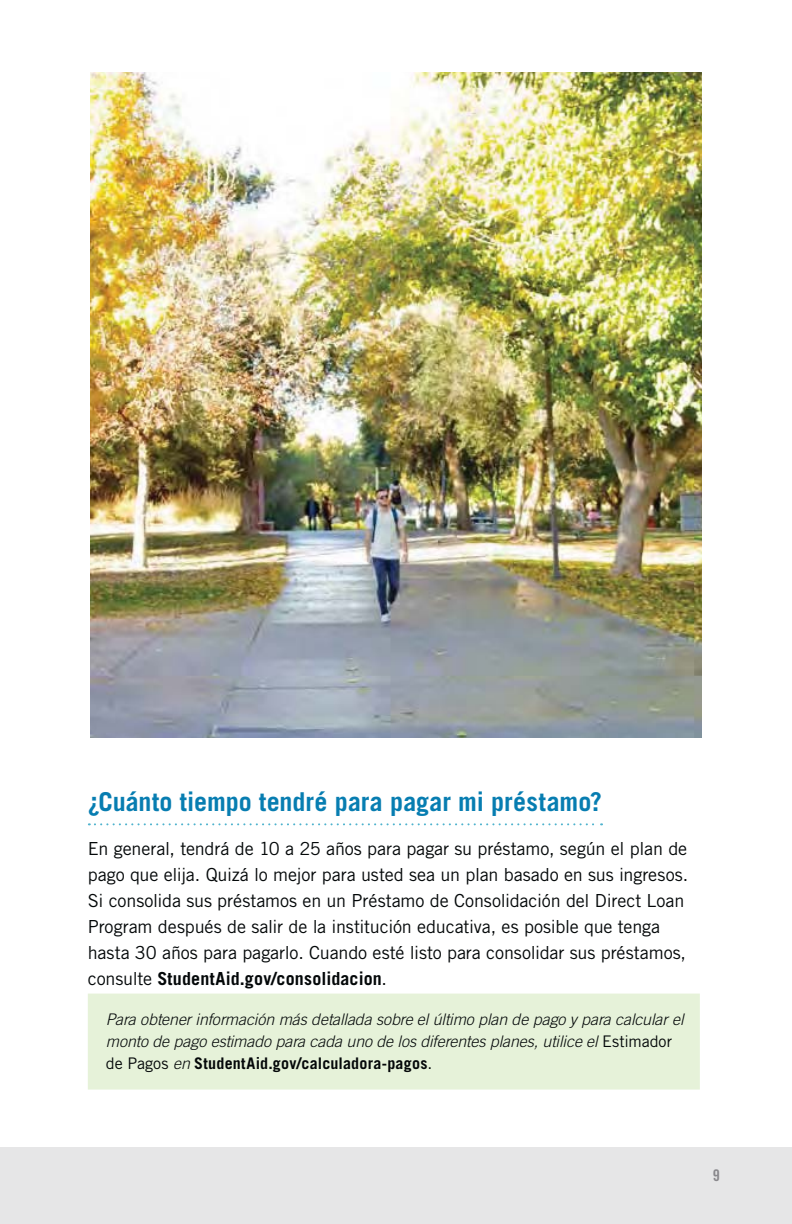
<style>
.page{position:relative;width:792px;height:1224px;background:#fff}
.page>*{position:absolute;margin:0;border:0;box-sizing:border-box;transform-origin:0 0}
.t1{font:700 26px "Trade Gothic LT Std";color:#077db1}
.t2{font:18px/26px "Trade Gothic LT Std";letter-spacing:-.005em;color:#040809}
.t3{font:italic 300 16px/22px "Trade Gothic LT Std";letter-spacing:-.005em;color:#040809}
.t4{font:16px "Trade Gothic LT Std Bd Cn 20";color:#8a898d}
.s1{font-weight:700}
.s2{font-weight:400;font-style:normal}
.s3{font-weight:700;font-style:normal}
</style>
<div class="page">
<div style="left:0;top:1147px;width:792px;height:77px;background:#e6e6e7"></div>
<svg style="left:89px;top:823px;width:513px;height:2px"></svg>
<div style="left:88px;top:994px;width:612px;height:96px;background:#e6f2d9"></div>
<img style="left:90px;top:72px;width:612px;height:666px">
<h1 class="t1" style="left:88px;top:787px;width:516px">¿Cuánto tiempo tendré para pagar mi préstamo?</h1>
<p class="t2" style="left:88px;top:838px;width:602px">En general, tendrá de 10 a 25 años para pagar su préstamo, según el plan de pago que elija. Quizá lo mejor para usted sea un plan basado en sus ingresos.<br>Si consolida sus préstamos en un Préstamo de Consolidación del Direct Loan Program después de salir de la institución educativa, es posible que tenga hasta 30 años para pagarlo. Cuando esté listo para consolidar sus préstamos, consulte <span class="s1">StudentAid.gov/consolidacion</span>.</p>
<p class="t3" style="left:106px;top:1010px;width:579px">Para obtener información más detallada sobre el último plan de pago y para calcular el monto de pago estimado para cada uno de los diferentes planes, utilice el <span class="s2">Estimador de Pagos</span> en <span class="s3">StudentAid.gov/calculadora-pagos</span><span class="s2">.</span></p>
<p class="t4" style="left:713px;top:1166px;width:9px">9</p>
</div>
